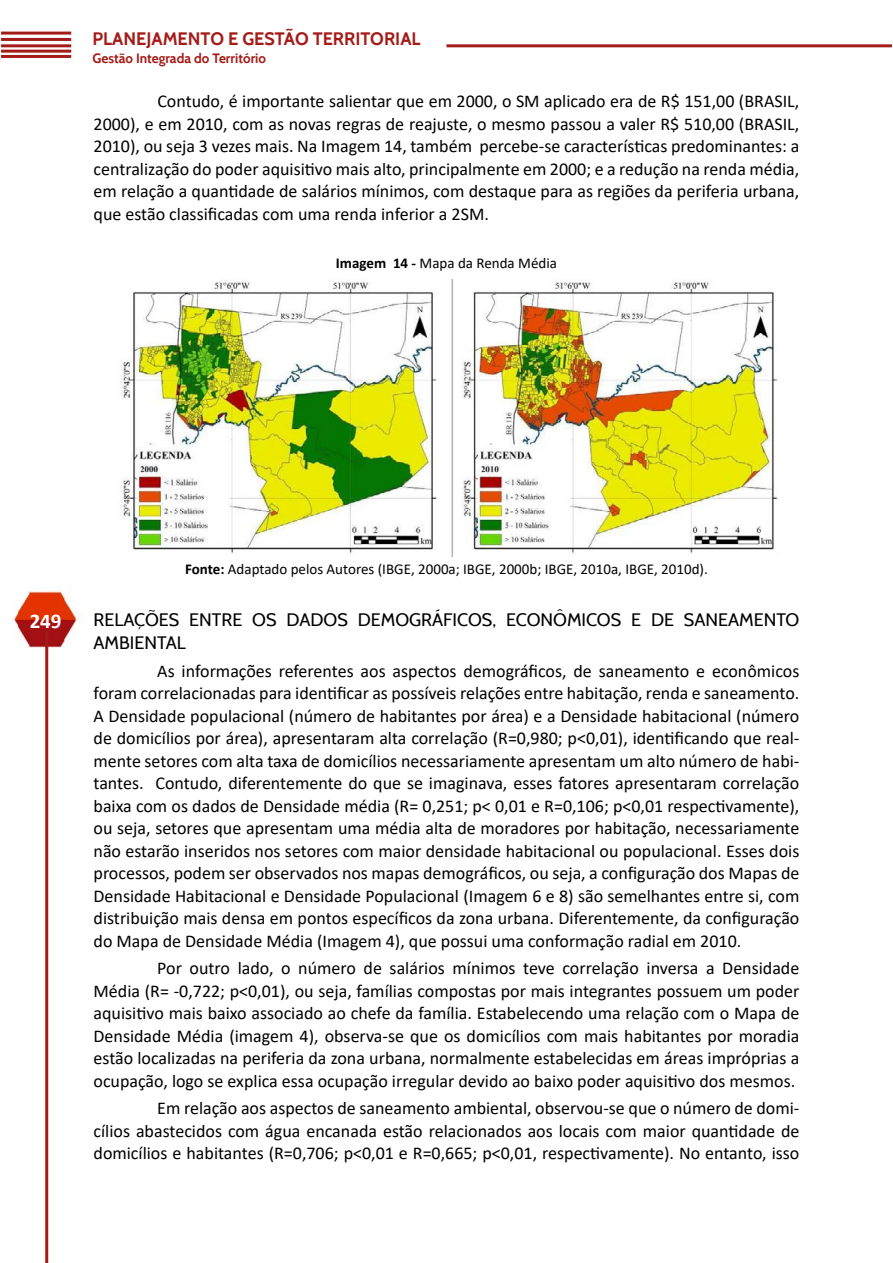
<style>
.page{position:relative;width:893px;height:1263px;background:#fff}
.page>*{position:absolute;margin:0;border:0;box-sizing:border-box;transform-origin:0 0}
.t1{font:700 21px "Calibri";color:#fff}
.t2{font:18px/22.5px "Calibri";color:#000;text-align:justify}
.t3{font:18px/22.5px "Cabin";color:#000}
.t4{font:18px "Arial";color:#000}
.t5{font:700 18px "Cabin";color:#a41c18}
.t6{font:15px "Calibri";color:#000}
.t7{font:700 13.5px "Cabin";color:#a41c18}
.s1{font-family:"Calibri";font-weight:700;font-size:15px}
.s2{font-weight:700}
</style>
<div class="page">
<img style="left:14px;top:588px;width:65px;height:102px">
<hr style="left:45px;top:631px;width:3px;height:632px;background:#a41c18">
<hr style="left:446px;top:44px;width:446px;height:3px;background:#a41c18">
<hr style="left:1px;top:32px;width:70px;height:3px;background:#a41c18">
<hr style="left:1px;top:38px;width:70px;height:3px;background:#a41c18">
<hr style="left:1px;top:44px;width:70px;height:3px;background:#a41c18">
<hr style="left:1px;top:50px;width:70px;height:3px;background:#a41c18">
<hr style="left:1px;top:55px;width:70px;height:3px;background:#a41c18">
<img style="left:121px;top:279px;width:657px;height:277px">
<p class="t5" style="left:92px;top:28px;width:330px">PLANEJAMENTO E GESTÃO TERRITORIAL</p>
<p class="t7" style="left:92px;top:50px;width:175px">Gestão Integrada do Território</p>
<p class="t2" style="left:94px;top:91px;width:707px;text-indent:64px">Contudo, é importante salientar que em 2000, o SM aplicado era de R$ 151,00 (BRASIL, 2000), e em 2010, com as novas regras de reajuste, o mesmo passou a valer R$ 510,00 (BRASIL, 2010), ou seja 3 vezes mais. Na Imagem 14, também percebe-se características predominantes: a centralização do poder aquisitivo mais alto, principalmente em 2000; e a redução na renda média, em relação a quantidade de salários mínimos, com destaque para as regiões da periferia urbana, que estão classificadas com uma renda inferior a 2SM.</p>
<p class="t4" style="left:230px;top:251px;width:188px">Imagem 14 -<span class="s1">Imagem 14 -</span></p>
<p class="t4" style="left:341px;top:251px;width:183px">Mapa da Renda Média</p>
<p class="t6" style="left:420px;top:253px;width:139px">Mapa da Renda Média</p>
<p class="t1" style="left:30px;top:606px;width:33px">249</p>
<p class="t6" style="left:185px;top:559px;width:524px"><span class="s2">Fonte:</span> Adaptado pelos Autores (IBGE, 2000a; IBGE, 2000b; IBGE, 2010a, IBGE, 2010d).</p>
<p class="t3" style="left:94px;top:609px;width:707px">RELAÇÕES ENTRE OS DADOS DEMOGRÁFICOS, ECONÔMICOS E DE SANEAMENTO<br>AMBIENTAL</p>
<p class="t2" style="left:94px;top:660px;width:707px;text-indent:64px">As informações referentes aos aspectos demográficos, de saneamento e econômicos foram correlacionadas para identificar as possíveis relações entre habitação, renda e saneamento.<br>A Densidade populacional (número de habitantes por área) e a Densidade habitacional (número de domicílios por área), apresentaram alta correlação (R=0,980; p&lt;0,01), identificando que real&shy;mente setores com alta taxa de domicílios necessariamente apresentam um alto número de habi&shy;tantes. Contudo, diferentemente do que se imaginava, esses fatores apresentaram correlação baixa com os dados de Densidade média (R= 0,251; p&lt; 0,01 e R=0,106; p&lt;0,01 respectivamente), ou seja, setores que apresentam uma média alta de moradores por habitação, necessariamente não estarão inseridos nos setores com maior densidade habitacional ou populacional. Esses dois processos, podem ser observados nos mapas demográficos, ou seja, a configuração dos Mapas de Densidade Habitacional e Densidade Populacional (Imagem 6 e 8) são semelhantes entre si, com distribuição mais densa em pontos específicos da zona urbana. Diferentemente, da configuração do Mapa de Densidade Média (Imagem 4), que possui uma conformação radial em 2010.</p>
<p class="t2" style="left:94px;top:958px;width:707px;text-indent:64px">Por outro lado, o número de salários mínimos teve correlação inversa a Densidade Média (R= -0,722; p&lt;0,01), ou seja, famílias compostas por mais integrantes possuem um poder aquisitivo mais baixo associado ao chefe da família. Estabelecendo uma relação com o Mapa de Densidade Média (imagem 4), observa-se que os domicílios com mais habitantes por moradia estão localizadas na periferia da zona urbana, normalmente estabelecidas em áreas impróprias a ocupação, logo se explica essa ocupação irregular devido ao baixo poder aquisitivo dos mesmos.</p>
<p class="t2" style="left:94px;top:1098px;width:707px;text-indent:64px">Em relação aos aspectos de saneamento ambiental, observou-se que o número de domi&shy;cílios abastecidos com água encanada estão relacionados aos locais com maior quantidade de domicílios e habitantes (R=0,706; p&lt;0,01 e R=0,665; p&lt;0,01, respectivamente). No entanto, isso</p>
</div>
